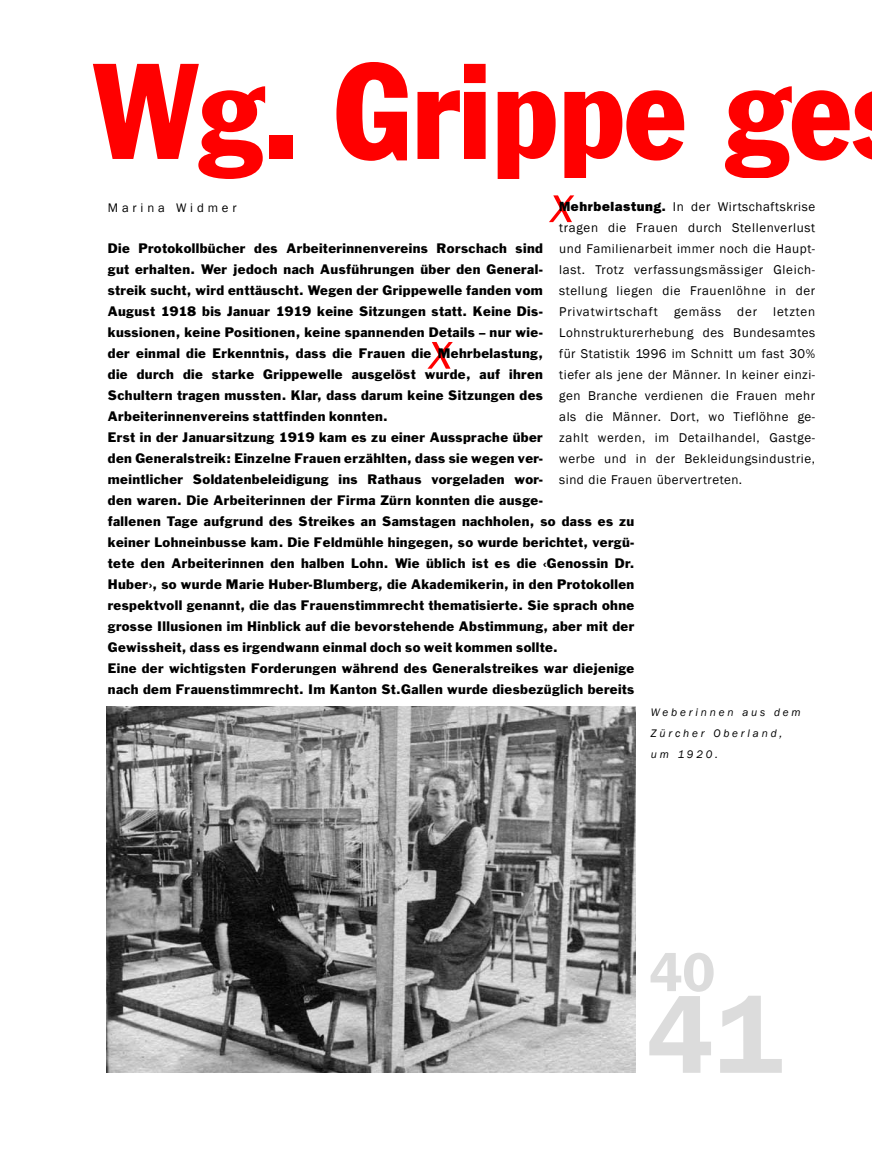
<style>
.page{position:relative;width:872px;height:1170px;background:#fff}
.page>*{position:absolute;margin:0;border:0;box-sizing:border-box;transform-origin:0 0}
.t1{font:condensed 133.5px "Franklin Gothic";color:#f00}
.t2{font:600 108px "Franklin ITCBQ";color:#dcdcdc}
.t3{font:italic 54px "Franklin Gothic";color:#f00}
.t4{font:600 53.7px "Franklin ITCBQ";color:#dcdcdc}
.t5{font:13.05px/21px "Franklin Gothic";letter-spacing:.04em;color:#000;text-align:justify}
.t6{font:12.75px/21px "Franklin Gothic";letter-spacing:.03em;color:#000}
.t7{font:12.75px "Franklin Gothic";letter-spacing:.3em;color:#000}
.t8{font:italic 11.25px/21px "Franklin Gothic";letter-spacing:.25em;color:#000}
.s1{font-family:"Franklin ITCBQ";font-weight:800}
</style>
<div class="page">
<img style="left:107px;top:706px;width:529px;height:365px">
<h1 class="t1" style="left:93px;top:30px;width:760px">Wg. Grippe ge</h1>
<h3 class="t3" style="left:550px;top:170px;width:25px">x</h3>
<p class="t5" style="left:559px;top:196px;width:257px"><span class="s1">Mehrbelastung.</span> In der Wirtschaftskrise tragen die Frauen durch Stellenverlust und Familienarbeit immer noch die Haupt&shy;last. Trotz verfassungsmässiger Gleich&shy;stellung liegen die Frauenlöhne in der Privatwirtschaft gemäss der letzten Lohnstrukturerhebung des Bundesamtes für Statistik 1996 im Schnitt um fast 30% tiefer als jene der Männer. In keiner einzi&shy;gen Branche verdienen die Frauen mehr als die Männer. Dort, wo Tieflöhne ge&shy;zahlt werden, im Detailhandel, Gastge&shy;werbe und in der Bekleidungsindustrie, sind die Frauen übervertreten.</p>
<p class="t7" style="left:108px;top:199px;width:130px">Marina Widmer</p>
<p class="t6" style="left:108px;top:237px;width:528px">Die Protokollbücher des Arbeiterinnenvereins Rorschach sind<br>gut erhalten. Wer jedoch nach Ausführungen über den General-<br>streik sucht, wird enttäuscht. Wegen der Grippewelle fanden vom<br>August 1918 bis Januar 1919 keine Sitzungen statt. Keine Dis-<br>kussionen, keine Positionen, keine spannenden Details – nur wie-<br>der einmal die Erkenntnis, dass die Frauen die Mehrbelastung,<br>die durch die starke Grippewelle ausgelöst wurde, auf ihren<br>Schultern tragen mussten. Klar, dass darum keine Sitzungen des Arbeiterinnenvereins stattfinden konnten.<br>Erst in der Januarsitzung 1919 kam es zu einer Aussprache über<br>den Generalstreik: Einzelne Frauen erzählten, dass sie wegen ver-<br>meintlicher Soldatenbeleidigung ins Rathaus vorgeladen wor-<br>den waren. Die Arbeiterinnen der Firma Zürn konnten die ausge-<br>fallenen Tage aufgrund des Streikes an Samstagen nachholen, so dass es zu keiner Lohneinbusse kam. Die Feldmühle hingegen, so wurde berichtet, vergü&shy;tete den Arbeiterinnen den halben Lohn. Wie üblich ist es die ‹Genossin Dr.<br>Huber›, so wurde Marie Huber-Blumberg, die Akademikerin, in den Protokollen respektvoll genannt, die das Frauenstimmrecht thematisierte. Sie sprach ohne grosse Illusionen im Hinblick auf die bevorstehende Abstimmung, aber mit der Gewissheit, dass es irgendwann einmal doch so weit kommen sollte.<br>Eine der wichtigsten Forderungen während des Generalstreikes war diejenige nach dem Frauenstimmrecht. Im Kanton St.Gallen wurde diesbezüglich bereits</p>
<h3 class="t3" style="left:429px;top:317px;width:25px">x</h3>
<p class="t8" style="left:651px;top:701px;width:151px">Weberinnen aus dem<br>Zürcher Oberland, um 1920.</p>
<h3 class="t4" style="left:650px;top:942px;width:66px">40</h3>
<h2 class="t2" style="left:648px;top:975px;width:134px">41</h2>
</div>
